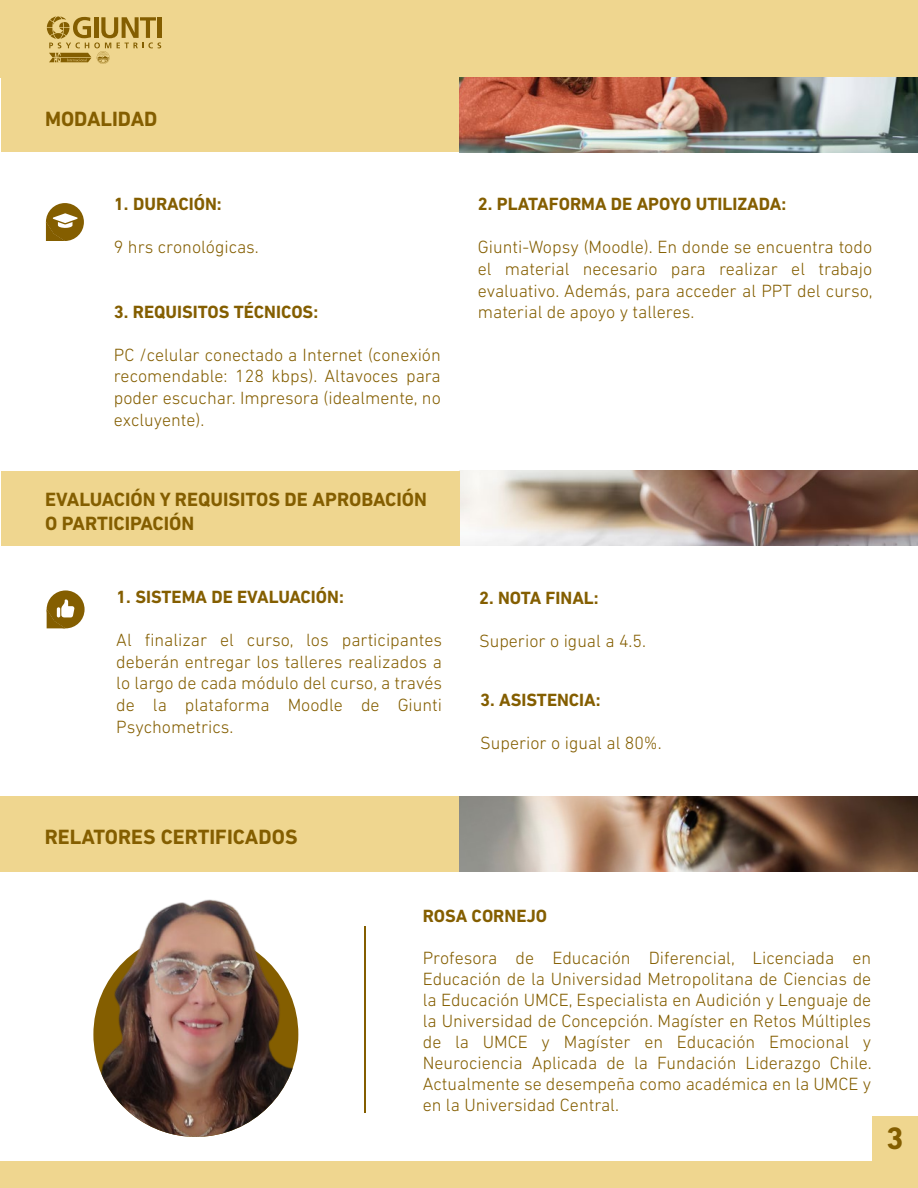
<style>
.page{position:relative;width:918px;height:1188px;background:#fff}
.page>*{position:absolute;margin:0;border:0;box-sizing:border-box;transform-origin:0 0}
.t1{font:700 31.5px "DIN Next LT Pro";color:#845e00}
.t2{font:700 21px "DIN Next LT Pro";color:#845e00}
.t3{font:700 19.5px/23.4px "DIN Next LT Pro";color:#845e00}
.t4{font:300 18px/21.6px "DIN Next LT Pro";color:#845e00;text-align:justify}
.t5{font:700 18px "DIN Next LT Pro";color:#845e00}
</style>
<div class="page">
<div style="left:0;top:796px;width:459px;height:75px;background:#efd68f"></div>
<img style="left:97px;top:899px;width:201px;height:238px">
<hr style="left:364px;top:927px;width:2px;height:186px;background:#845e00">
<img style="left:460px;top:796px;width:458px;height:75px">
<div style="left:0;top:0;width:918px;height:77px;background:#efd68f"></div>
<div style="left:0;top:1162px;width:918px;height:26px;background:#efd68f"></div>
<div style="left:1px;top:77px;width:459px;height:75px;background:#efd68f"></div>
<img style="left:460px;top:471px;width:457px;height:75px">
<div style="left:1px;top:471px;width:459px;height:75px;background:#efd68f"></div>
<svg style="left:47px;top:16px;width:114px;height:48px"></svg>
<svg style="left:47px;top:590px;width:38px;height:38px"></svg>
<svg style="left:46px;top:203px;width:38px;height:38px"></svg>
<div style="left:872px;top:1116px;width:46px;height:46px;background:#efd68f"></div>
<img style="left:460px;top:77px;width:457px;height:75px">
<p class="t2" style="left:45px;top:106px;width:114px">MODALIDAD</p>
<p class="t5" style="left:114px;top:193px;width:109px">1. DURACIÓN:</p>
<p class="t4" style="left:114px;top:236px;width:147px">9 hrs cronológicas.</p>
<p class="t5" style="left:114px;top:301px;width:206px">3. REQUISITOS TÉCNICOS:</p>
<p class="t4" style="left:114px;top:344px;width:329px">PC /celular conectado a Internet (conexión recomendable: 128 kbps). Altavoces para poder escuchar. Impresora (idealmente, no excluyente).</p>
<p class="t3" style="left:45px;top:488px;width:383px">EVALUACIÓN Y REQUISITOS DE APROBACIÓN<br>O PARTICIPACIÓN</p>
<p class="t5" style="left:116px;top:586px;width:229px">1. SISTEMA DE EVALUACIÓN:</p>
<p class="t4" style="left:116px;top:629px;width:327px">Al finalizar el curso, los participantes deberán entregar los talleres realizados a lo largo de cada módulo del curso, a través de la plataforma Moodle de Giunti Psychometrics.</p>
<p class="t5" style="left:478px;top:194px;width:310px">2. PLATAFORMA DE APOYO UTILIZADA:</p>
<p class="t4" style="left:478px;top:236px;width:396px">Giunti-Wopsy (Moodle). En donde se encuentra todo el material necesario para realizar el trabajo evaluativo. Además, para acceder al PPT del curso, material de apoyo y talleres.</p>
<p class="t5" style="left:479px;top:587px;width:121px">2. NOTA FINAL:</p>
<p class="t4" style="left:479px;top:630px;width:169px">Superior o igual a 4.5.</p>
<p class="t5" style="left:480px;top:689px;width:122px">3. ASISTENCIA:</p>
<p class="t4" style="left:480px;top:732px;width:183px">Superior o igual al 80%.</p>
<p class="t2" style="left:45px;top:825px;width:254px">RELATORES CERTIFICADOS</p>
<p class="t5" style="left:423px;top:905px;width:126px">ROSA CORNEJO</p>
<p class="t4" style="left:423px;top:947px;width:450px;line-height:21px">Profesora de Educación Diferencial, Licenciada en Educación de la Universidad Metropolitana de Ciencias de la Educación UMCE, Especialista en Audición y Lenguaje de la Universidad de Concepción. Magíster en Retos Múltiples de la UMCE y Magíster en Educación Emocional y Neurociencia Aplicada de la Fundación Liderazgo Chile.<br>Actualmente se desempeña como académica en la UMCE y en la Universidad Central.</p>
<h1 class="t1" style="left:886px;top:1120px;width:19px">3</h1>
</div>
